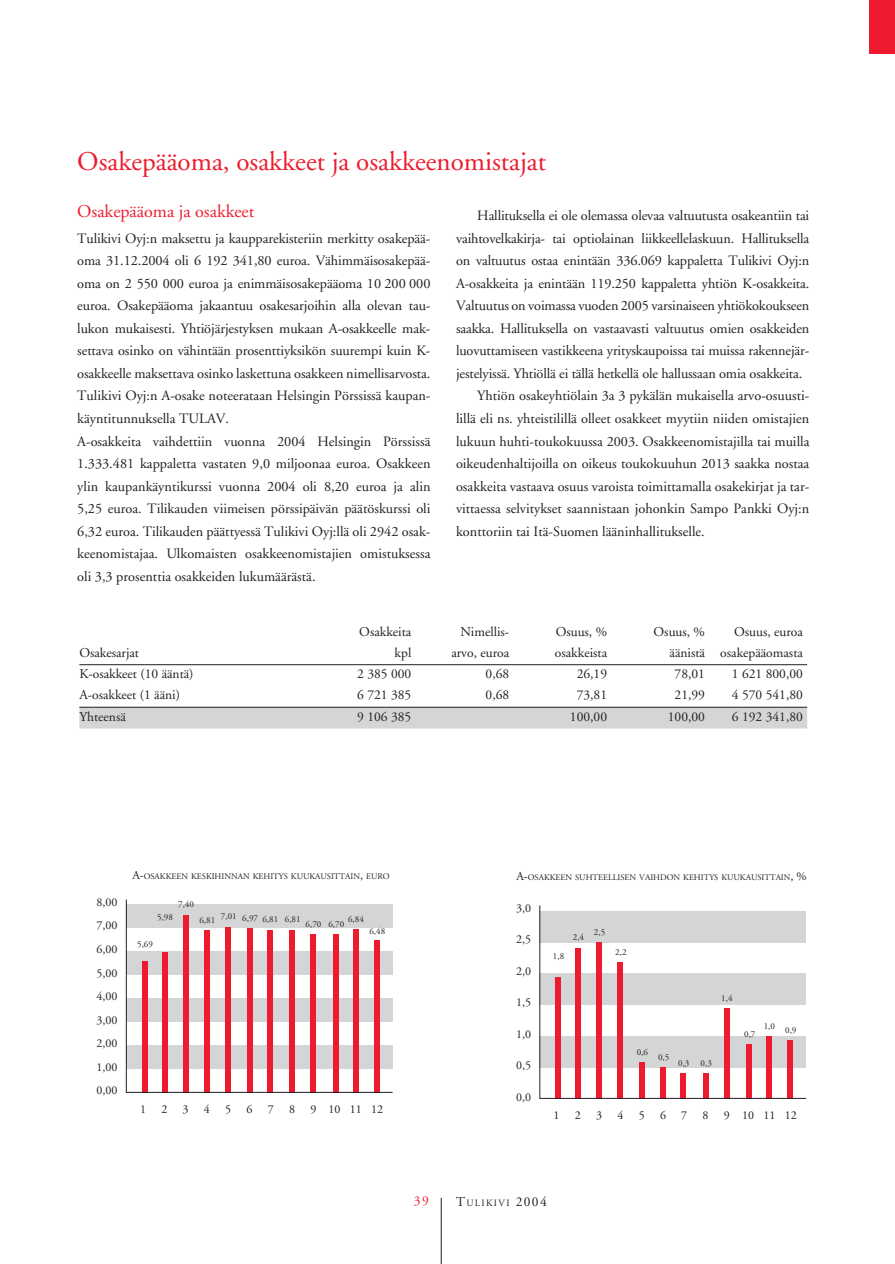
<style>
.page{position:relative;width:895px;height:1264px;background:#fff}
.page>*{position:absolute;margin:0;border:0;box-sizing:border-box;transform-origin:0 0}
.t1{font:27px "Adobe Garamond";color:#ed1b2d}
.t2{font:18px "Adobe Garamond";color:#ed1b2d}
.t3{font:14.25px/22.5px "Adobe Garamond";letter-spacing:-.005em;color:#231f20}
.t4{font:13.5px "Adobe Garamond";color:#231f20}
.t5{font:13.5px "Adobe Garamond";color:#ed1b2d}
.t6{font:12px/23.5px "Adobe Garamond";color:#231f20;text-align:justify}
.t7{font:9.6px "Adobe Garamond";letter-spacing:.14em;color:#231f20}
.t8{font:9px "Adobe Garamond";color:#231f20}
.t9{font:8.55px "Adobe Garamond";color:#231f20}
.s1{font-size:12px}
.s2{font-size:13.5px}
</style>
<div class="page">
<div style="left:868px;top:0;width:26px;height:54px;background:#ed1b2d"></div>
<hr style="left:441px;top:1197px;width:1px;height:66px;background:#231f20">
<div style="left:79px;top:708px;width:727px;height:20px;background:#d4d5d7"></div>
<hr style="left:79px;top:707px;width:727px;height:1px;background:#231f20">
<hr style="left:79px;top:664px;width:727px;height:1px;background:#231f20">
<svg style="left:125px;top:899px;width:681px;height:199px"></svg>
<h1 class="t1" style="left:77px;top:150px;width:470px">Osakepääoma, osakkeet ja osakkeenomistajat</h1>
<p class="t2" style="left:77px;top:204px;width:178px">Osakepääoma ja osakkeet</p>
<p class="t3" style="left:77px;top:228px;width:354px">Tulikivi Oyj:n maksettu ja kaupparekisteriin merkitty osakepää&shy;oma 31.12.2004 oli 6 192 341,80 euroa. Vähimmäisosakepää&shy;oma on 2 550 000 euroa ja enimmäisosakepääoma 10 200 000 euroa. Osakepääoma jakaantuu osakesarjoihin alla olevan tau&shy;lukon mukaisesti. Yhtiöjärjestyksen mukaan A-osakkeelle mak&shy;settava osinko on vähintään prosenttiyksikön suurempi kuin K&shy;osakkeelle maksettava osinko laskettuna osakkeen nimellisarvosta.<br>Tulikivi Oyj:n A-osake noteerataan Helsingin Pörssissä kaupan&shy;käyntitunnuksella TULAV.<br>A-osakkeita vaihdettiin vuonna 2004 Helsingin Pörssissä 1.333.481 kappaletta vastaten 9,0 miljoonaa euroa. Osakkeen ylin kaupankäyntikurssi vuonna 2004 oli 8,20 euroa ja alin 5,25 euroa. Tilikauden viimeisen pörssipäivän päätöskurssi oli 6,32 euroa. Tilikauden päättyessä Tulikivi Oyj:llä oli 2942 osak&shy;keenomistajaa. Ulkomaisten osakkeenomistajien omistuksessa oli 3,3 prosenttia osakkeiden lukumäärästä.</p>
<p class="t3" style="left:477px;top:205px;width:333px">Hallituksella ei ole olemassa olevaa valtuutusta osakeantiin tai</p>
<p class="t3" style="left:456px;top:228px;width:354px">vaihtovelkakirja- tai optiolainan liikkeellelaskuun. Hallituksella</p>
<p class="t3" style="left:456px;top:251px;width:354px">on valtuutus ostaa enintään 336.069 kappaletta Tulikivi Oyj:n</p>
<p class="t3" style="left:456px;top:273px;width:354px">A-osakkeita ja enintään 119.250 kappaletta yhtiön K-osakkeita.</p>
<p class="t3" style="left:456px;top:296px;width:354px">Valtuutus on voimassa vuoden 2005 varsinaiseen yhtiökokoukseen</p>
<p class="t3" style="left:456px;top:318px;width:354px">saakka. Hallituksella on vastaavasti valtuutus omien osakkeiden</p>
<p class="t3" style="left:456px;top:341px;width:354px">luovuttamiseen vastikkeena yrityskaupoissa tai muissa rakennejär-</p>
<p class="t3" style="left:456px;top:363px;width:347px">jestelyissä. Yhtiöllä ei tällä hetkellä ole hallussaan omia osakkeita.</p>
<p class="t3" style="left:477px;top:386px;width:333px">Yhtiön osakeyhtiölain 3a 3 pykälän mukaisella arvo-osuusti-</p>
<p class="t3" style="left:456px;top:408px;width:354px">lillä eli ns. yhteistilillä olleet osakkeet myytiin niiden omistajien</p>
<p class="t3" style="left:456px;top:431px;width:355px">lukuun huhti-toukokuussa 2003. Osakkeenomistajilla tai muilla</p>
<p class="t3" style="left:456px;top:453px;width:354px">oikeudenhaltijoilla on oikeus toukokuuhun 2013 saakka nostaa</p>
<p class="t3" style="left:456px;top:476px;width:354px">osakkeita vastaava osuus varoista toimittamalla osakekirjat ja tar-</p>
<p class="t3" style="left:456px;top:498px;width:354px">vittaessa selvitykset saannistaan johonkin Sampo Pankki Oyj:n</p>
<p class="t3" style="left:456px;top:521px;width:250px">konttoriin tai Itä-Suomen lääninhallitukselle.</p>
<p class="t4" style="left:359px;top:625px;width:53px">Osakkeita</p>
<p class="t4" style="left:460px;top:625px;width:50px">Nimellis-</p>
<p class="t4" style="left:555px;top:625px;width:53px">Osuus, %</p>
<p class="t4" style="left:653px;top:625px;width:53px">Osuus, %</p>
<p class="t4" style="left:733px;top:625px;width:70px">Osuus, euroa</p>
<p class="t4" style="left:79px;top:647px;width:61px">Osakesarjat</p>
<p class="t4" style="left:394px;top:647px;width:18px">kpl</p>
<p class="t4" style="left:451px;top:647px;width:59px">arvo, euroa</p>
<p class="t4" style="left:554px;top:647px;width:54px">osakkeista</p>
<p class="t4" style="left:669px;top:647px;width:135px">äänistä osakepääomasta</p>
<p class="t4" style="left:79px;top:668px;width:116px">K-osakkeet (10 ääntä)</p>
<p class="t4" style="left:357px;top:668px;width:55px">2 385 000</p>
<p class="t4" style="left:485px;top:668px;width:25px">0,68</p>
<p class="t4" style="left:576px;top:668px;width:32px">26,19</p>
<p class="t4" style="left:674px;top:668px;width:32px">78,01</p>
<p class="t4" style="left:731px;top:668px;width:72px">1 621 800,00</p>
<p class="t4" style="left:79px;top:689px;width:102px">A-osakkeet (1 ääni)</p>
<p class="t4" style="left:357px;top:689px;width:55px">6 721 385</p>
<p class="t4" style="left:485px;top:689px;width:25px">0,68</p>
<p class="t4" style="left:576px;top:689px;width:32px">73,81</p>
<p class="t4" style="left:674px;top:689px;width:32px">21,99</p>
<p class="t4" style="left:731px;top:689px;width:72px">4 570 541,80</p>
<p class="t4" style="left:79px;top:711px;width:48px">Yhteensä</p>
<p class="t4" style="left:357px;top:711px;width:55px">9 106 385</p>
<p class="t4" style="left:569px;top:711px;width:39px">100,00</p>
<p class="t4" style="left:667px;top:711px;width:39px">100,00</p>
<p class="t4" style="left:731px;top:711px;width:72px">6 192 341,80</p>
<p class="t6" style="left:96px;top:891px;width:22px">8,00<br>7,00<br>6,00<br>5,00<br>4,00<br>3,00<br>2,00<br>1,00<br>0,00</p>
<p class="t9" style="left:132px;top:873px;width:259px"><span class="s1">A-</span>OSAKKEEN KESKIHINNAN KEHITYS KUUKAUSITTAIN<span class="s1">,</span> EURO</p>
<p class="t8" style="left:178px;top:900px;width:17px">7,40</p>
<p class="t8" style="left:157px;top:913px;width:17px">5,98</p>
<p class="t8" style="left:137px;top:940px;width:17px">5,69</p>
<p class="t8" style="left:199px;top:915px;width:103px">6,81 7,01 6,97 6,81 6,81</p>
<p class="t8" style="left:348px;top:915px;width:17px">6,84</p>
<p class="t8" style="left:305px;top:920px;width:40px">6,70 6,70</p>
<p class="t8" style="left:369px;top:927px;width:17px">6,48</p>
<p class="t6" style="left:140px;top:1098px;width:7px">1</p>
<p class="t6" style="left:161px;top:1098px;width:7px">2</p>
<p class="t6" style="left:182px;top:1098px;width:7px">3</p>
<p class="t6" style="left:204px;top:1098px;width:7px">4</p>
<p class="t6" style="left:225px;top:1098px;width:7px">5</p>
<p class="t6" style="left:246px;top:1098px;width:7px">6</p>
<p class="t6" style="left:268px;top:1098px;width:7px">7</p>
<p class="t6" style="left:289px;top:1098px;width:7px">8</p>
<p class="t6" style="left:310px;top:1098px;width:74px">9 10 11 12</p>
<p class="t9" style="left:516px;top:873px;width:291px"><span class="s1">A-</span>OSAKKEEN SUHTEELLISEN VAIHDON KEHITYS KUUKAUSITTAIN<span class="s1">, %</span></p>
<p class="t6" style="left:516px;top:897px;width:16px">3,0</p>
<p class="t6" style="left:516px;top:928px;width:16px">2,5</p>
<p class="t6" style="left:516px;top:960px;width:16px">2,0</p>
<p class="t6" style="left:516px;top:991px;width:16px">1,5</p>
<p class="t6" style="left:516px;top:1023px;width:16px">1,0</p>
<p class="t6" style="left:516px;top:1054px;width:16px">0,5</p>
<p class="t6" style="left:516px;top:1086px;width:16px">0,0</p>
<p class="t8" style="left:552px;top:952px;width:13px">1,8</p>
<p class="t8" style="left:572px;top:933px;width:13px">2,4</p>
<p class="t8" style="left:593px;top:928px;width:13px">2,5</p>
<p class="t8" style="left:615px;top:948px;width:13px">2,2</p>
<p class="t8" style="left:721px;top:994px;width:13px">1,4</p>
<p class="t8" style="left:636px;top:1048px;width:13px">0,6</p>
<p class="t8" style="left:657px;top:1053px;width:13px">0,5</p>
<p class="t8" style="left:678px;top:1059px;width:35px">0,3 0,3</p>
<p class="t8" style="left:743px;top:1029px;width:13px">0,7</p>
<p class="t8" style="left:763px;top:1022px;width:13px">1,0</p>
<p class="t8" style="left:784px;top:1026px;width:13px">0,9</p>
<p class="t6" style="left:553px;top:1104px;width:7px">1</p>
<p class="t6" style="left:574px;top:1104px;width:7px">2</p>
<p class="t6" style="left:596px;top:1104px;width:7px">3</p>
<p class="t6" style="left:617px;top:1104px;width:7px">4</p>
<p class="t6" style="left:638px;top:1104px;width:7px">5</p>
<p class="t6" style="left:659px;top:1104px;width:7px">6</p>
<p class="t6" style="left:681px;top:1104px;width:7px">7</p>
<p class="t6" style="left:702px;top:1104px;width:7px">8</p>
<p class="t6" style="left:723px;top:1104px;width:74px">9 10 11 12</p>
<p class="t5" style="left:414px;top:1194px;width:16px">39</p>
<p class="t7" style="left:456px;top:1198px;width:92px"><span class="s2">T</span>ULIKIVI <span class="s2">2004</span></p>
</div>
